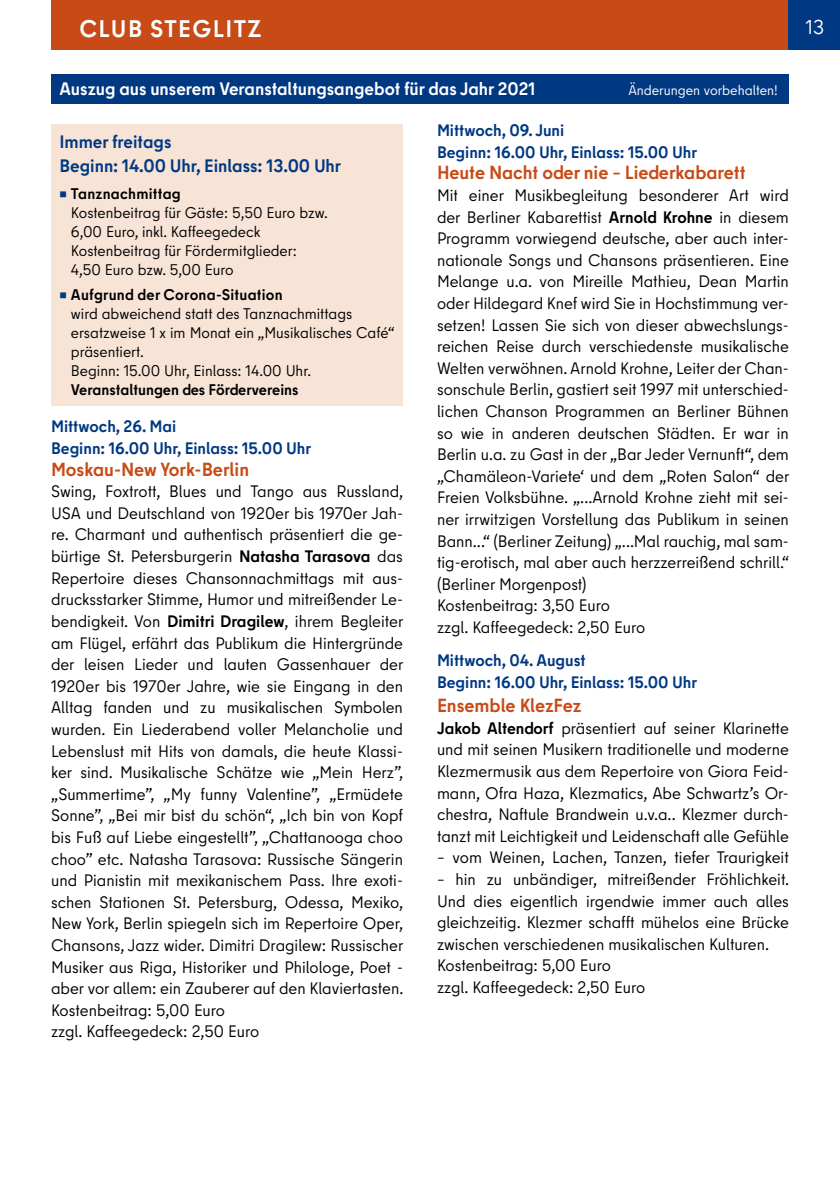
<style>
.page{position:relative;width:840px;height:1191px;background:#fff}
.page>*{position:absolute;margin:0;border:0;box-sizing:border-box;transform-origin:0 0}
.t1{font:700 24px "Berlin Type";letter-spacing:.06em;color:#fff}
.t2{font:20px "Berlin Type";color:#fff}
.t3{font:700 19px "Berlin Type";color:#c84a17}
.t4{font:700 18px "Berlin Type";color:#fff}
.t5{font:700 18px/23.8px "Berlin Type";color:#003882}
.t6{font:16.6px/21.6px "Berlin Type";color:#000}
.t7{font:700 16.6px/21.6px "Berlin Type";color:#003882}
.t8{font:15.4px/19px "Berlin Type";color:#000}
.t9{font:700 15.4px "Berlin Type";letter-spacing:.005em;color:#000}
.t10{font:14px "Berlin Type";color:#fff}
.s1{font-weight:700}
</style>
<div class="page">
<div style="left:51px;top:0;width:788px;height:50px;background:#c84a17"></div>
<div style="left:787px;top:0;width:52px;height:50px;background:#003882"></div>
<hr style="left:0;top:549px;width:1px;height:97px;background:#003882">
<div style="left:51px;top:124px;width:352px;height:282px;background:#f7e4d7"></div>
<div style="left:51px;top:74px;width:737px;height:29px;background:#003882"></div>
<h1 class="t1" style="left:79px;top:13px;width:183px">CLUB STEGLITZ</h1>
<p class="t2" style="left:805px;top:14px;width:20px">13</p>
<p class="t4" style="left:60px;top:77px;width:477px">Auszug aus unserem Veranstaltungsangebot für das Jahr 2021</p>
<p class="t10" style="left:628px;top:81px;width:151px">Änderungen vorbehalten!</p>
<p class="t5" style="left:60px;top:130px;width:283px">Immer freitags<br>Beginn: 14.00 Uhr, Einlass: 13.00 Uhr</p>
<p class="t9" style="left:71px;top:184px;width:111px">Tanznachmittag</p>
<p class="t8" style="left:71px;top:203px;width:258px">Kostenbeitrag für Gäste: 5,50 Euro bzw.<br>6,00 Euro, inkl. Kaffeegedeck Kostenbeitrag für Fördermitglieder:<br>4,50 Euro bzw. 5,00 Euro</p>
<p class="t9" style="left:71px;top:285px;width:213px">Aufgrund der Corona-Situation</p>
<p class="t8" style="left:71px;top:304px;width:325px">wird abweichend statt des Tanznachmittags ersatzweise 1 x im Monat ein „Musikalisches Café“ präsentiert.<br>Beginn: 15.00 Uhr, Einlass: 14.00 Uhr.</p>
<p class="t9" style="left:71px;top:380px;width:229px">Veranstaltungen des Fördervereins</p>
<p class="t7" style="left:51px;top:416px;width:261px">Mittwoch, 26. Mai<br>Beginn: 16.00 Uhr, Einlass: 15.00 Uhr</p>
<p class="t3" style="left:51px;top:457px;width:199px">Moskau-New York-Berlin</p>
<p class="t6" style="left:51px;top:481px;width:353px">Swing, Foxtrott, Blues und Tango aus Russland, USA und Deutschland von 1920er bis 1970er Jah&shy;re. Charmant und authentisch präsentiert die ge&shy;bürtige St. Petersburgerin <span class="s1">Natasha Tarasova</span> das Repertoire dieses Chansonnachmittags mit aus&shy;drucksstarker Stimme, Humor und mitreißender Le&shy;bendigkeit. Von <span class="s1">Dimitri Dragilew</span>, ihrem Begleiter am Flügel, erfährt das Publikum die Hintergründe der leisen Lieder und lauten Gassenhauer der 1920er bis 1970er Jahre, wie sie Eingang in den Alltag fanden und zu musikalischen Symbolen wurden. Ein Liederabend voller Melancholie und Lebenslust mit Hits von damals, die heute Klassi&shy;ker sind. Musikalische Schätze wie „Mein Herz”, „Summertime”, „My funny Valentine”, „Ermüdete Sonne”, „Bei mir bist du schön“, „Ich bin von Kopf bis Fuß auf Liebe eingestellt”, „Chattanooga choo choo” etc. Natasha Tarasova: Russische Sängerin und Pianistin mit mexikanischem Pass. Ihre exoti&shy;schen Stationen St. Petersburg, Odessa, Mexiko, New York, Berlin spiegeln sich im Repertoire Oper, Chansons, Jazz wider. Dimitri Dragilew: Russischer Musiker aus Riga, Historiker und Philologe, Poet - aber vor allem: ein Zauberer auf den Klaviertasten.<br>Kostenbeitrag: 5,00 Euro<br>zzgl. Kaffeegedeck: 2,50 Euro</p>
<p class="t7" style="left:437px;top:120px;width:261px">Mittwoch, 09. Juni<br>Beginn: 16.00 Uhr, Einlass: 15.00 Uhr</p>
<p class="t3" style="left:437px;top:160px;width:310px">Heute Nacht oder nie – Liederkabarett</p>
<p class="t6" style="left:437px;top:184px;width:353px">Mit einer Musikbegleitung besonderer Art wird der Berliner Kabarettist <span class="s1">Arnold Krohne</span> in diesem Programm vorwiegend deutsche, aber auch inter&shy;nationale Songs und Chansons präsentieren. Eine Melange u.a. von Mireille Mathieu, Dean Martin oder Hildegard Knef wird Sie in Hochstimmung ver&shy;setzen! Lassen Sie sich von dieser abwechslungs&shy;reichen Reise durch verschiedenste musikalische Welten verwöhnen. Arnold Krohne, Leiter der Chan&shy;sonschule Berlin, gastiert seit 1997 mit unterschied&shy;lichen Chanson Programmen an Berliner Bühnen so wie in anderen deutschen Städten. Er war in Berlin u.a. zu Gast in der „Bar Jeder Vernunft“, dem „Chamäleon-Variete‘ und dem „Roten Salon“ der Freien Volksbühne. „...Arnold Krohne zieht mit sei&shy;ner irrwitzigen Vorstellung das Publikum in seinen Bann...“ (Berliner Zeitung) „...Mal rauchig, mal sam&shy;tig-erotisch, mal aber auch herzzerreißend schrill.“ (Berliner Morgenpost)<br>Kostenbeitrag: 3,50 Euro<br>zzgl. Kaffeegedeck: 2,50 Euro</p>
<p class="t7" style="left:437px;top:649px;width:261px">Mittwoch, 04. August<br>Beginn: 16.00 Uhr, Einlass: 15.00 Uhr</p>
<p class="t3" style="left:437px;top:693px;width:146px">Ensemble KlezFez</p>
<p class="t6" style="left:437px;top:717px;width:353px;text-align:justify"><span class="s1">Jakob Altendorf</span> präsentiert auf seiner Klarinette und mit seinen Musikern traditionelle und moderne Klezmermusik aus dem Repertoire von Giora Feid&shy;mann, Ofra Haza, Klezmatics, Abe Schwartz’s Or&shy;chestra, Naftule Brandwein u.v.a.. Klezmer durch&shy;tanzt mit Leichtigkeit und Leidenschaft alle Gefühle</p>
<p class="t6" style="left:437px;top:847px;width:353px">– vom Weinen, Lachen, Tanzen, tiefer Traurigkeit</p>
<p class="t6" style="left:437px;top:868px;width:353px">– hin zu unbändiger, mitreißender Fröhlichkeit.<br>Und dies eigentlich irgendwie immer auch alles gleichzeitig. Klezmer schafft mühelos eine Brücke zwischen verschiedenen musikalischen Kulturen.<br>Kostenbeitrag: 5,00 Euro<br>zzgl. Kaffeegedeck: 2,50 Euro</p>
</div>
